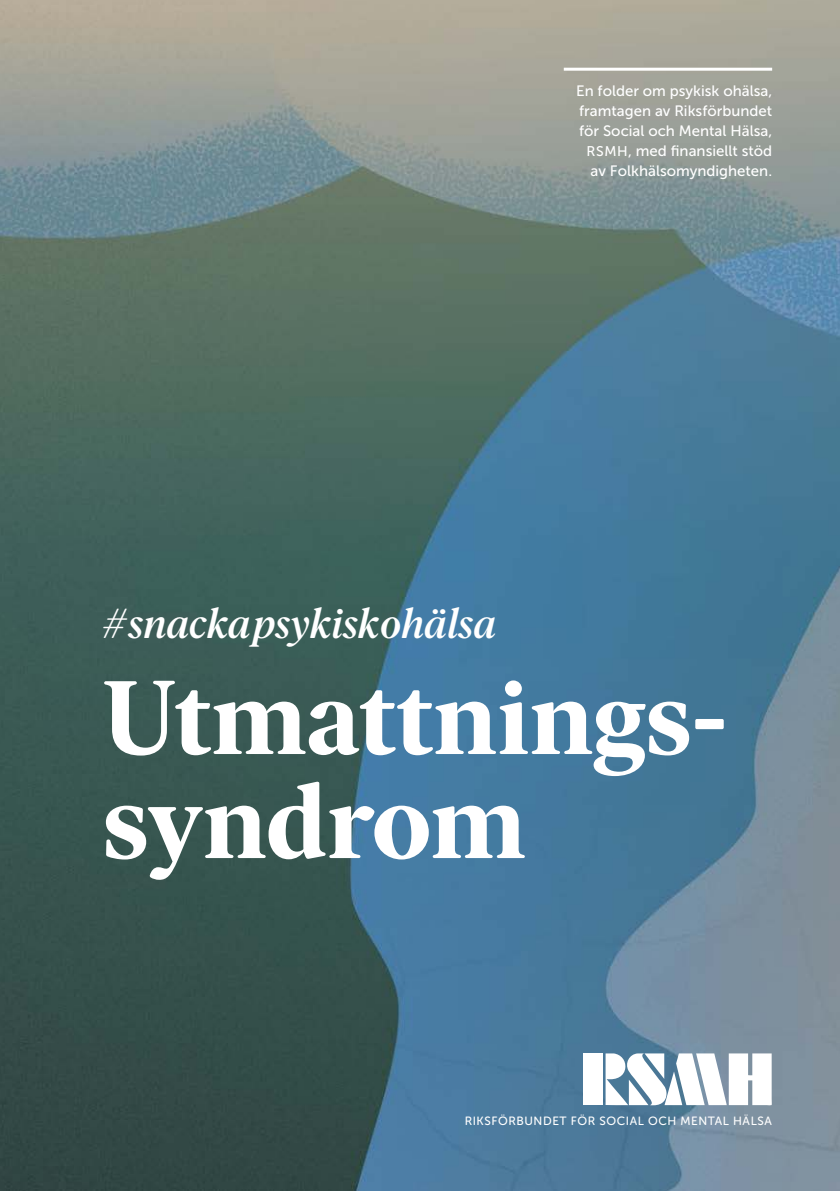
<style>
.page{position:relative;width:840px;height:1191px;background:#fff}
.page>*{position:absolute;margin:0;border:0;box-sizing:border-box;transform-origin:0 0}
.t1{font:700 104px "Ivar Soft";letter-spacing:-.01em;color:#fff}
.t2{font:italic 500 42px "Ivar Soft";color:#fff}
.t3{font:15px/20px "Museo Sans 500";color:#fff;text-align:right}
.t4{font:12px "Museo Sans Rounded 500";letter-spacing:.05em;color:#fff}
.s1{font-size:14px}
</style>
<div class="page">
<img style="left:0;top:0;width:839px;height:1191px">
<div style="left:582px;top:1053px;width:20px;height:52px;background:#fff"></div>
<svg style="left:605px;top:1053px;width:166px;height:53px"></svg>
<hr style="left:563px;top:68px;width:208px;height:3px;background:#fff">
<p class="t3" style="left:575px;top:81px;width:197px">En folder om psykisk ohälsa, framtagen av Riksförbundet för Social och Mental Hälsa,<br><span class="s1">RSMH</span>, med finansiellt stöd av Folkhälsomyndigheten.</p>
<p class="t2" style="left:102px;top:600px;width:395px">#snackapsykiskohälsa</p>
<p class="t1" style="left:102px;top:658px;width:626px">Utmattnings-</p>
<p class="t1" style="left:102px;top:762px;width:425px">syndrom</p>
<p class="t4" style="left:464px;top:1114px;width:308px">RIKSFÖRBUNDET FÖR SOCIAL OCH MENTAL HÄLSA</p>
</div>
